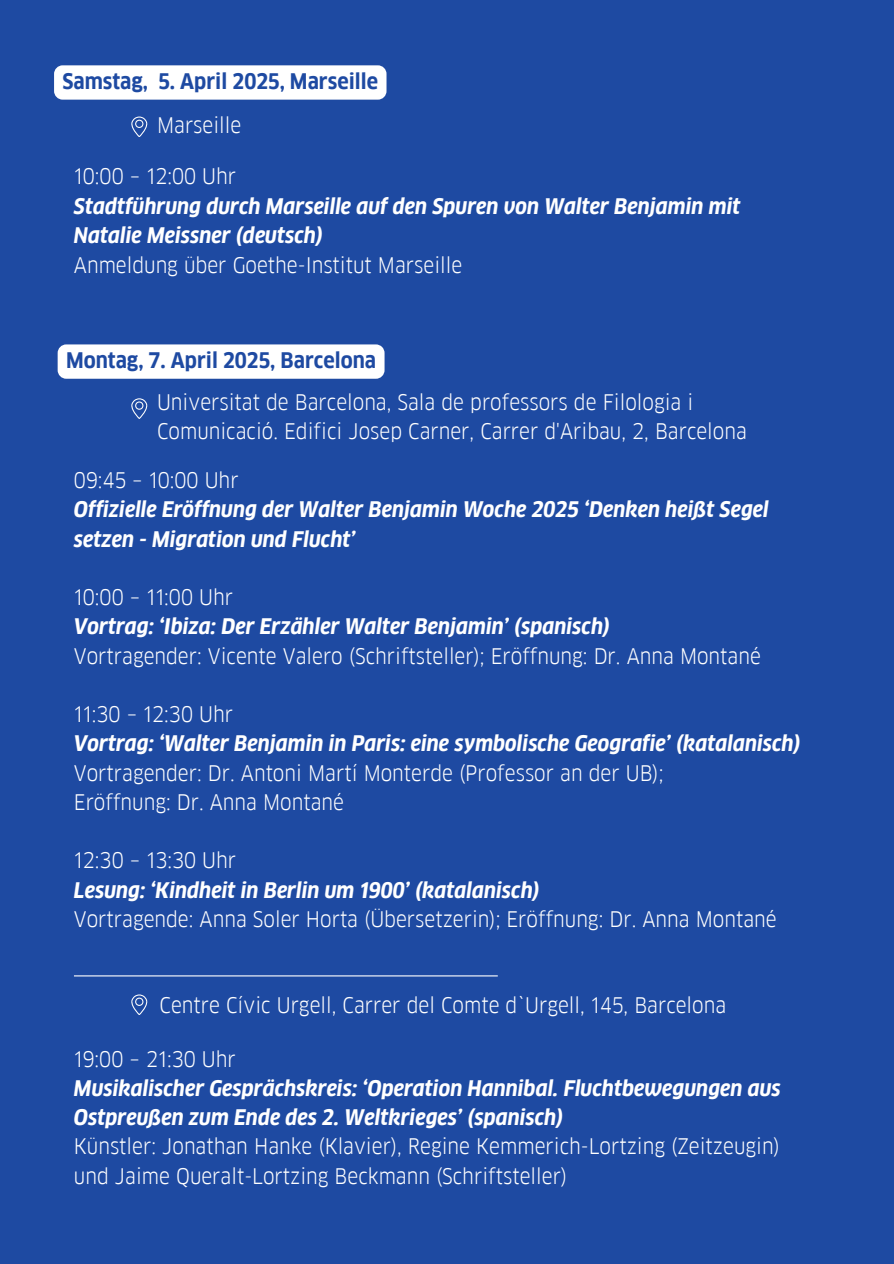
<style>
.page{position:relative;width:894px;height:1264px;background:#fff}
.page>*{position:absolute;margin:0;border:0;box-sizing:border-box;transform-origin:0 0}
.t1{font:21px/29.2px "Goethe FF Clan";color:#fff}
.t2{font:italic 700 21px/29.2px "Goethe FF Clan";color:#fff}
.t3{font:700 21px "Goethe FF Clan";color:#1e4aa2}
</style>
<div class="page">
<div style="left:0;top:0;width:893px;height:1263px;background:#1e4aa2"></div>
<div style="left:54px;top:65px;width:332px;height:35px;background:#fff;border-radius:9px"></div>
<svg style="left:131px;top:116px;width:16px;height:21px"></svg>
<div style="left:58px;top:344px;width:326px;height:35px;background:#fff"></div>
<svg style="left:131px;top:398px;width:16px;height:20px"></svg>
<hr style="left:74px;top:975px;width:423px;height:1px;background:#fff">
<svg style="left:131px;top:994px;width:16px;height:20px"></svg>
<p class="t3" style="left:62px;top:69px;width:317px">Samstag, 5. April 2025, Marseille</p>
<p class="t1" style="left:157px;top:110px;width:86px">Marseille</p>
<p class="t1" style="left:74px;top:162px;width:164px">10:00 – 12:00 Uhr</p>
<p class="t2" style="left:74px;top:191px;width:668px">Stadtführung durch Marseille auf den Spuren von Walter Benjamin mit<br>Natalie Meissner (deutsch)</p>
<p class="t1" style="left:74px;top:251px;width:390px">Anmeldung über Goethe-Institut Marseille</p>
<p class="t3" style="left:66px;top:348px;width:311px">Montag, 7. April 2025, Barcelona</p>
<p class="t1" style="left:157px;top:388px;width:591px">Universitat de Barcelona, Sala de professors de Filologia i<br>Comunicació. Edifici Josep Carner, Carrer d'Aribau, 2, Barcelona</p>
<p class="t1" style="left:74px;top:465px;width:166px">09:45 – 10:00 Uhr</p>
<p class="t2" style="left:74px;top:495px;width:696px">Offizielle Eröffnung der Walter Benjamin Woche 2025 ‘Denken heißt Segel setzen - Migration und Flucht’</p>
<p class="t1" style="left:74px;top:582px;width:161px">10:00 – 11:00 Uhr</p>
<p class="t2" style="left:74px;top:612px;width:537px">Vortrag: ‘Ibiza: Der Erzähler Walter Benjamin’ (spanisch)</p>
<p class="t1" style="left:74px;top:641px;width:688px">Vortragender: Vicente Valero (Schriftsteller); Eröffnung: Dr. Anna Montané</p>
<p class="t1" style="left:74px;top:699px;width:161px">11:30 – 12:30 Uhr</p>
<p class="t2" style="left:74px;top:729px;width:728px">Vortrag: ‘Walter Benjamin in Paris: eine symbolische Geografie’ (katalanisch)</p>
<p class="t1" style="left:74px;top:758px;width:591px">Vortragender: Dr. Antoni Martí Monterde (Professor an der UB);<br>Eröffnung: Dr. Anna Montané</p>
<p class="t1" style="left:74px;top:846px;width:164px">12:30 – 13:30 Uhr</p>
<p class="t2" style="left:74px;top:875px;width:467px">Lesung: ‘Kindheit in Berlin um 1900’ (katalanisch)</p>
<p class="t1" style="left:74px;top:904px;width:704px">Vortragende: Anna Soler Horta (Übersetzerin); Eröffnung: Dr. Anna Montané</p>
<p class="t1" style="left:159px;top:990px;width:568px">Centre Cívic Urgell, Carrer del Comte d`Urgell, 145, Barcelona</p>
<p class="t1" style="left:74px;top:1044px;width:163px">19:00 – 21:30 Uhr</p>
<p class="t2" style="left:74px;top:1073px;width:708px">Musikalischer Gesprächskreis: ‘Operation Hannibal. Fluchtbewegungen aus<br>Ostpreußen zum Ende des 2. Weltkrieges’ (spanisch)</p>
<p class="t1" style="left:74px;top:1131px;width:707px">Künstler: Jonathan Hanke (Klavier), Regine Kemmerich-Lortzing (Zeitzeugin) und Jaime Queralt-Lortzing Beckmann (Schriftsteller)</p>
</div>
